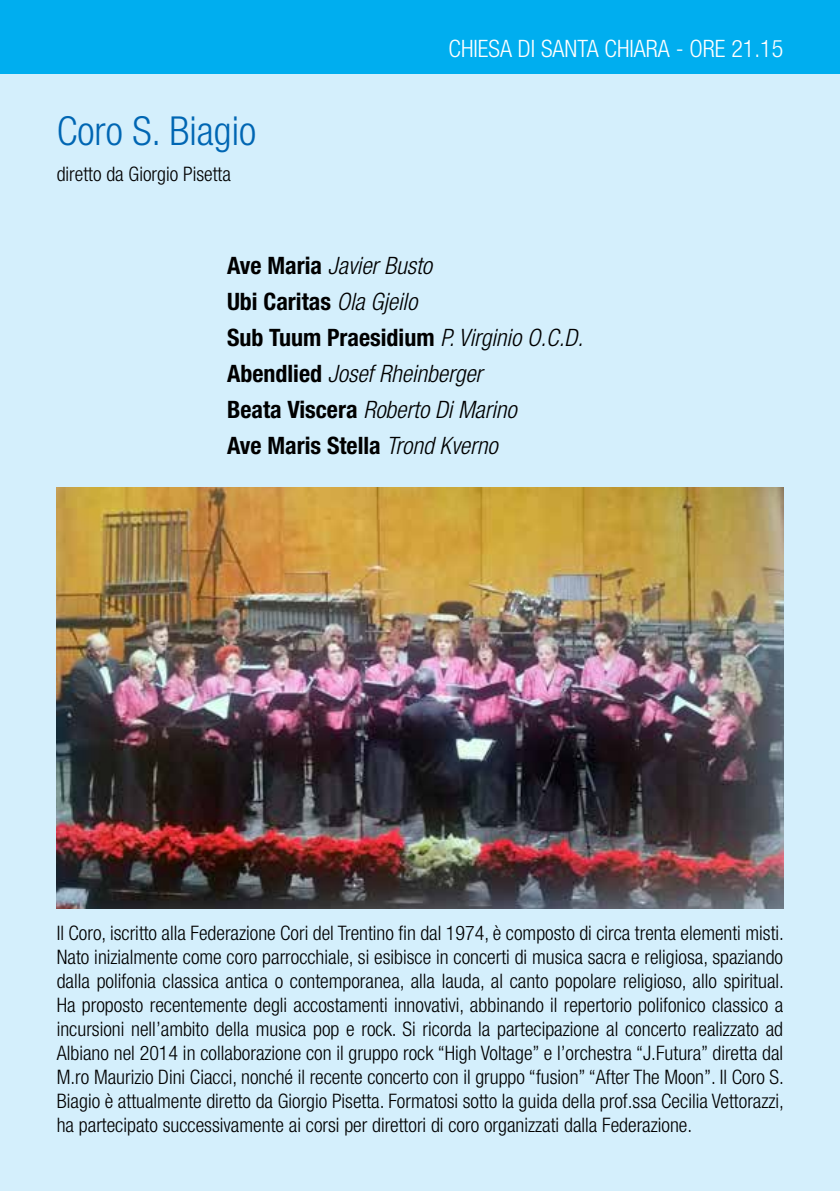
<style>
.page{position:relative;width:840px;height:1191px;background:#fff}
.page>*{position:absolute;margin:0;border:0;box-sizing:border-box;transform-origin:0 0}
.t1{font:300 condensed 40px "Helvetica Neue";color:#0066b3}
.t2{font:italic 300 condensed 24px/36px "Helvetica Neue";color:#000}
.t3{font:300 condensed 24px "Helvetica Neue";color:#fff}
.t4{font:300 condensed 20px/24px "Helvetica Neue";color:#000;text-align:justify}
.s1{font-weight:700;font-style:normal}
</style>
<div class="page">
<div style="left:0;top:0;width:839px;height:1191px;background:#d4effc"></div>
<div style="left:0;top:0;width:839px;height:74px;background:#00aeef"></div>
<img style="left:57px;top:488px;width:725px;height:421px">
<h1 class="t1" style="left:57px;top:108px;width:201px">Coro S. Biagio</h1>
<p class="t4" style="left:57px;top:161px;width:175px">diretto da Giorgio Pisetta</p>
<p class="t3" style="left:448px;top:34px;width:336px">Chiesa di Santa Chiara - ore 21.15</p>
<p class="t2" style="left:227px;top:248px;width:357px"><span class="s1">Ave Maria</span> Javier Busto<br><span class="s1">Ubi Caritas</span> Ola Gjeilo<br><span class="s1">Sub Tuum Praesidium</span> P. Virginio O.C.D.<br><span class="s1">Abendlied</span> Josef Rheinberger<br><span class="s1">Beata Viscera</span> Roberto Di Marino<br><span class="s1">Ave Maris Stella</span> Trond Kverno</p>
<p class="t4" style="left:57px;top:921px;width:728px">Il Coro, iscritto alla Federazione Cori del Trentino fin dal 1974, è composto di circa trenta elementi misti.<br>Nato inizialmente come coro parrocchiale, si esibisce in concerti di musica sacra e religiosa, spaziando dalla polifonia classica antica o contemporanea, alla lauda, al canto popolare religioso, allo spiritual.<br>Ha proposto recentemente degli accostamenti innovativi, abbinando il repertorio polifonico classico a incursioni nell’ambito della musica pop e rock. Si ricorda la partecipazione al concerto realizzato ad Albiano nel 2014 in collaborazione con il gruppo rock “High Voltage” e l’orchestra “J.Futura” diretta dal M.ro Maurizio Dini Ciacci, nonché il recente concerto con il gruppo “fusion” “After The Moon”. Il Coro S.<br>Biagio è attualmente diretto da Giorgio Pisetta. Formatosi sotto la guida della prof.ssa Cecilia Vettorazzi, ha partecipato successivamente ai corsi per direttori di coro organizzati dalla Federazione.</p>
</div>
